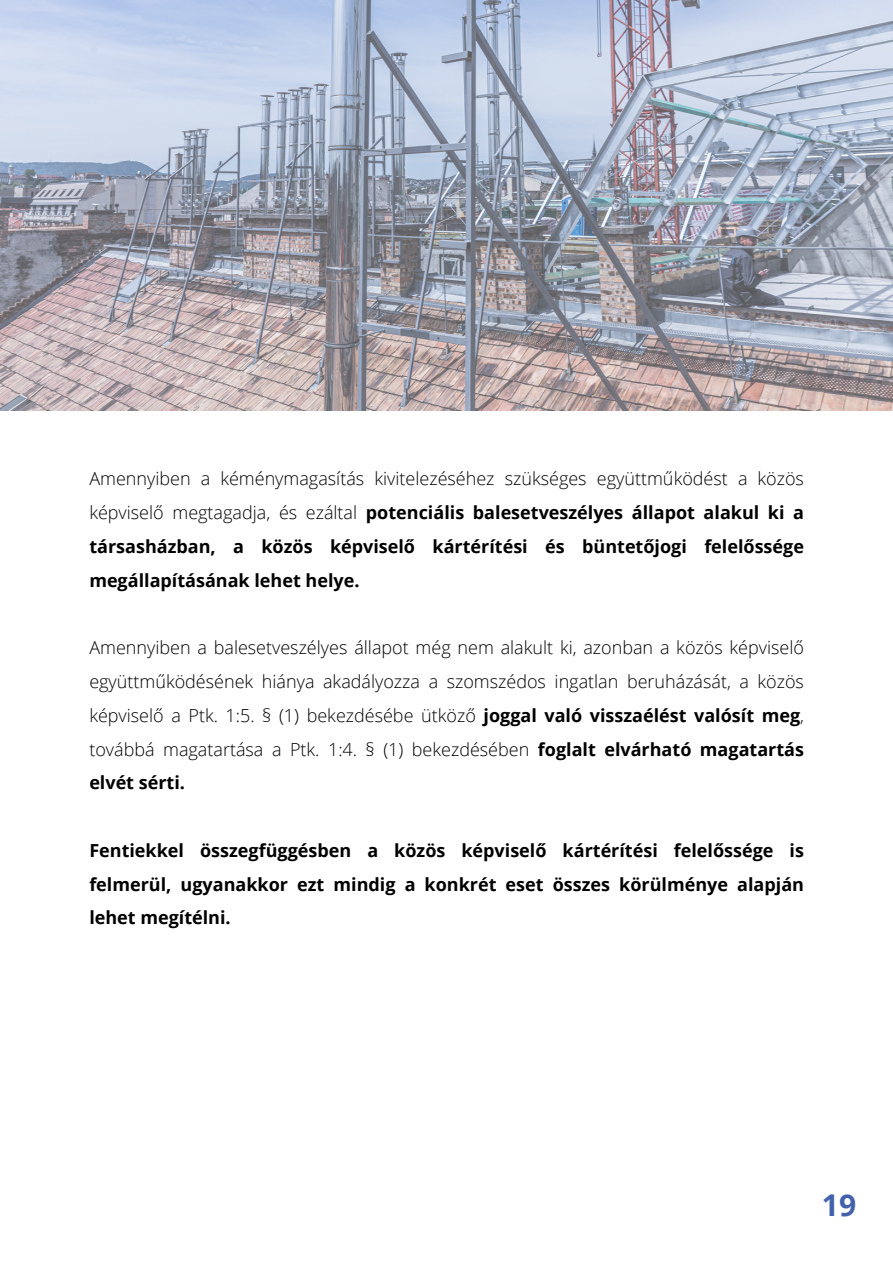
<style>
.page{position:relative;width:893px;height:1264px;background:#fff}
.page>*{position:absolute;margin:0;border:0;box-sizing:border-box;transform-origin:0 0}
.t1{font:700 30px "Open Sans";color:#4462ab}
.t2{font:700 18px/33.8px "Open Sans";color:#000;text-align:justify}
.t3{font:300 18px/33.8px "Open Sans";color:#000;text-align:justify}
.s1{font-weight:300}
.s2{font-weight:700}
</style>
<div class="page">
<img style="left:0;top:0;width:892px;height:410px">
<p class="t2" style="left:89px;top:461px;width:716px"><span class="s1">Amennyiben a kéménymagasítás kivitelezéséhez szükséges együttműködést a közös képviselő megtagadja, és ezáltal</span> potenciális balesetveszélyes állapot alakul ki a társasházban, a közös képviselő kártérítési és büntetőjogi felelőssége megállapításának lehet helye.</p>
<p class="t3" style="left:89px;top:630px;width:716px">Amennyiben a balesetveszélyes állapot még nem alakult ki, azonban a közös képviselő együttműködésének hiánya akadályozza a szomszédos ingatlan beruházását, a közös képviselő a Ptk. 1:5. § (1) bekezdésébe ütköző <span class="s2">joggal való visszaélést valósít meg</span>, továbbá magatartása a Ptk. 1:4. § (1) bekezdésében <span class="s2">foglalt elvárható magatartás elvét sérti.</span></p>
<p class="t2" style="left:89px;top:833px;width:716px">Fentiekkel összegfüggésben a közös képviselő kártérítési felelőssége is felmerül, ugyanakkor ezt mindig a konkrét eset összes körülménye alapján lehet megítélni.</p>
<h1 class="t1" style="left:821px;top:1184px;width:36px">19</h1>
</div>
